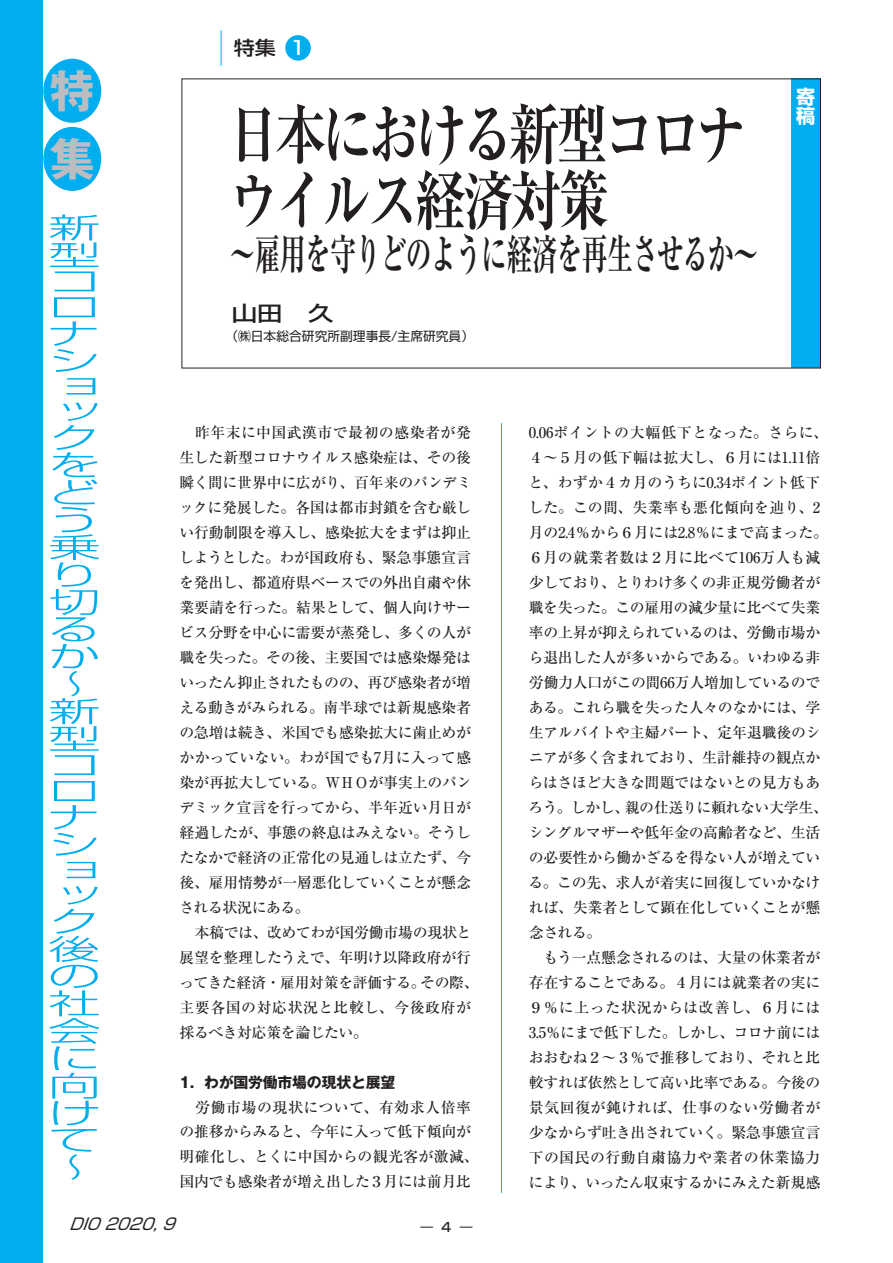
<style>
.page{position:relative;width:893px;height:1263px;background:#fff}
.page>*{position:absolute;margin:0;border:0;box-sizing:border-box;transform-origin:0 0}
.t1{font:700 65.85px/65.8px "Ryumin Pro";letter-spacing:-.09em;color:#231f20;scale:.78 1}
.t2{font:700 44.85px "Gothic MB101 Pro";color:#bcbdc0}
.t3{font:700 42.45px "Ryumin Pro";letter-spacing:-.03em;color:#231f20;scale:.61 1}
.t4{font:300 28.35px/26.8px "Shin Go Pro";color:#00aeef;scale:1.86 1}
.t5{font:500 20.4px "Shin Go Pro";color:#231f20;scale:1.25 1}
.t6{font:500 19.2px "Shin Go Pro";color:#231f20;scale:1.1 1}
.t7{font:700 19.2px/19.2px "Shin Go Pro";color:#fff}
.t8{font:italic 15.9px "Shin Go Pro";color:#231f20}
.t9{font:500 14.85px/25px "Ryumin Pro";letter-spacing:-.015em;color:#231f20}
.t10{font:700 14.85px "Gothic MB101 Pro";letter-spacing:-.01em;color:#231f20}
.t11{font:12.75px "Shin Go Pro";color:#231f20}
.t12{font:500 12.75px "Shin Go Pro";color:#231f20}
.s1{color:#fff}
</style>
<div class="page">
<div style="left:791px;top:79px;width:30px;height:289px;background:#00aeef"></div>
<div style="left:0;top:0;width:43px;height:1263px;background:#00aeef"></div>
<div style="left:43px;top:59px;width:58px;height:64px;background:#00aeef;border-radius:50%"></div>
<div style="left:43px;top:127px;width:58px;height:64px;background:#00aeef;border-radius:50%"></div>
<div style="left:285px;top:35px;width:26px;height:26px;background:#00aeef;border-radius:50%"></div>
<hr style="left:221px;top:30px;width:1px;height:36px;background:#00aeef">
<hr style="left:501px;top:423px;width:1px;height:770px;background:#00aeef">
<h2 class="t2" style="left:50px;top:53px;width:46px">特</h2>
<h2 class="t2" style="left:50px;top:122px;width:46px">集</h2>
<h3 class="t4" style="left:48px;top:211px;width:29px">新型コロナショックをどう乗り切るか〜新型コロナショック後の社会に向けて〜</h3>
<p class="t6" style="left:234px;top:32px;width:67px">特集 <span class="s1">1</span></p>
<h1 class="t1" style="left:228px;top:97px;width:667px">日本における新型コロナウイルス経済対策</h1>
<h3 class="t3" style="left:230px;top:221px;width:869px">～雇用を守りどのように経済を再生させるか～</h3>
<h3 class="t5" style="left:232px;top:296px;width:83px">山田　久</h3>
<p class="t11" style="left:225px;top:325px;width:250px">（㈱日本総合研究所副理事長/主席研究員）</p>
<p class="t7" style="left:796px;top:85px;width:20px">寄稿</p>
<p class="t9" style="left:179px;top:419px;width:301px">　昨年末に中国武漢市で最初の感染者が発生した新型コロナウイルス感染症は、その後瞬く間に世界中に広がり、百年来のパンデミックに発展した。各国は都市封鎖を含む厳しい行動制限を導入し、感染拡大をまずは抑止しようとした。わが国政府も、緊急事態宣言を発出し、都道府県ベースでの外出自粛や休業要請を行った。結果として、個人向けサービス分野を中心に需要が蒸発し、多くの人が職を失った。その後、主要国では感染爆発はいったん抑止されたものの、再び感染者が増える動きがみられる。南半球では新規感染者の急増は続き、米国でも感染拡大に歯止めがかかっていない。わが国でも7月に入って感染が再拡大している。ＷＨＯが事実上のパンデミック宣言を行ってから、半年近い月日が経過したが、事態の終息はみえない。そうしたなかで経済の正常化の見通しは立たず、今後、雇用情勢が一層悪化していくことが懸念される状況にある。<br>　本稿では、改めてわが国労働市場の現状と展望を整理したうえで、年明け以降政府が行ってきた経済・雇用対策を評価する。その際、主要各国の対応状況と比較し、今後政府が採るべき対応策を論じたい。</p>
<p class="t10" style="left:179px;top:1069px;width:218px">1．わが国労働市場の現状と展望</p>
<p class="t9" style="left:179px;top:1093px;width:301px">　労働市場の現状について、有効求人倍率の推移からみると、今年に入って低下傾向が明確化し、とくに中国からの観光客が激減、国内でも感染者が増え出した３月には前月比</p>
<p class="t9" style="left:528px;top:419px;width:301px">0.06ポイントの大幅低下となった。さらに、<br>４～５月の低下幅は拡大し、６月には1.11倍と、わずか４カ月のうちに0.34ポイント低下した。この間、失業率も悪化傾向を辿り、2月の2.4％から６月には2.8％にまで高まった。<br>６月の就業者数は２月に比べて106万人も減少しており、とりわけ多くの非正規労働者が職を失った。この雇用の減少量に比べて失業率の上昇が抑えられているのは、労働市場から退出した人が多いからである。いわゆる非労働力人口がこの間66万人増加しているのである。これら職を失った人々のなかには、学生アルバイトや主婦パート、定年退職後のシニアが多く含まれており、生計維持の観点からはさほど大きな問題ではないとの見方もあろう。しかし、親の仕送りに頼れない大学生、シングルマザーや低年金の高齢者など、生活の必要性から働かざるを得ない人が増えている。この先、求人が着実に回復していかなければ、失業者として顕在化していくことが懸念される。<br>　もう一点懸念されるのは、大量の休業者が存在することである。４月には就業者の実に<br>９％に上った状況からは改善し、６月には<br>3.5％にまで低下した。しかし、コロナ前にはおおむね２～３％で推移しており、それと比較すれば依然として高い比率である。今後の景気回復が鈍ければ、仕事のない労働者が少なからず吐き出されていく。緊急事態宣言下の国民の行動自粛協力や業者の休業協力により、いったん収束するかにみえた新規感</p>
<p class="t8" style="left:69px;top:1210px;width:115px">DIO2020,9</p>
<p class="t12" style="left:420px;top:1216px;width:54px">― 4 ―</p>
</div>
